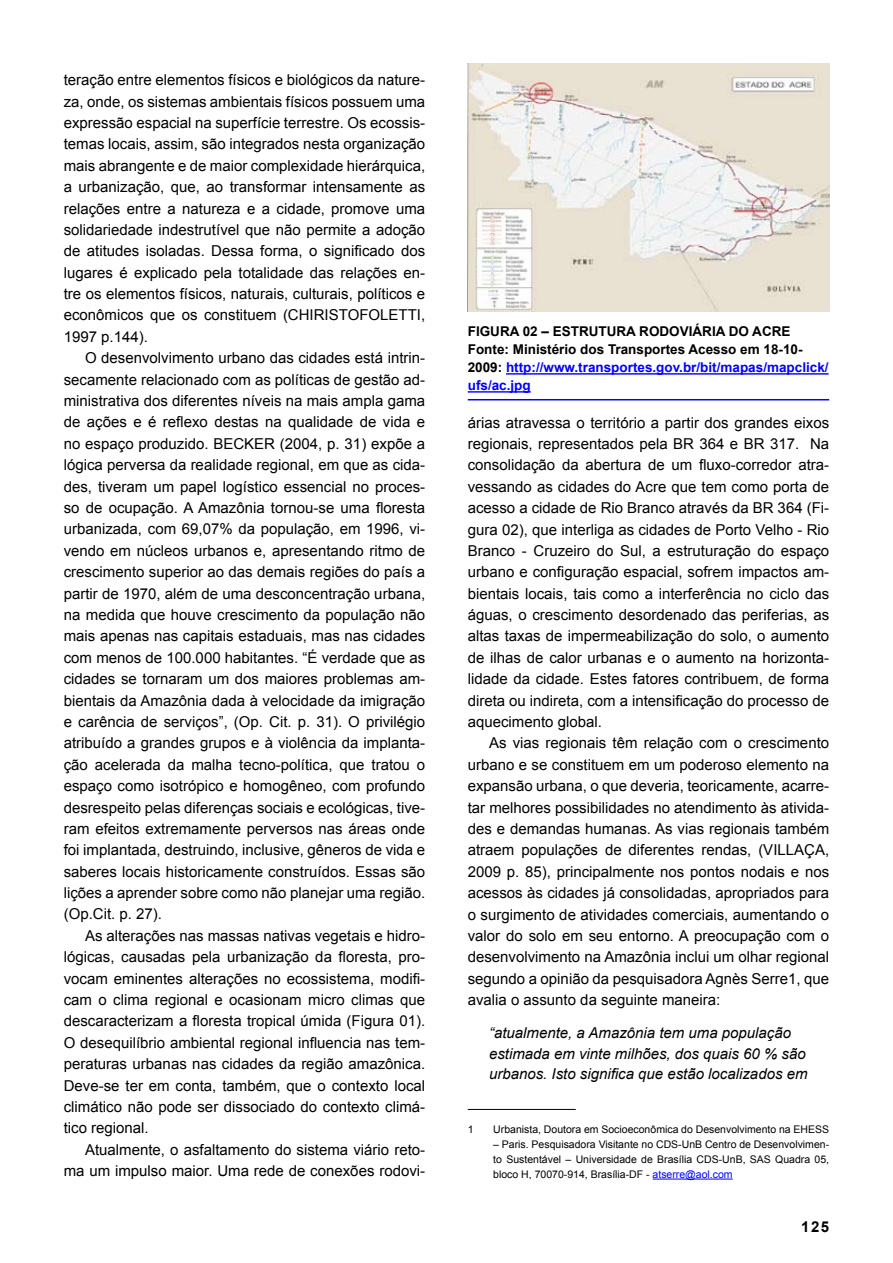
<style>
.page{position:relative;width:893px;height:1263px;background:#fff}
.page>*{position:absolute;margin:0;border:0;box-sizing:border-box;transform-origin:0 0}
.t1{font:15px/21.5px "Arial";color:#000;text-align:justify}
.t2{font:italic 15px/20.4px "Arial";color:#000}
.t3{font:700 15px "Arial";color:#000}
.t4{font:700 13.5px/18px "Arial";color:#000}
.t5{font:10.5px/15px "Arial";color:#000;text-align:justify}
.s1{color:#00f}
</style>
<div class="page">
<hr style="left:468px;top:1109px;width:108px;height:1px;background:#000">
<hr style="left:653px;top:1179px;width:80px;height:1px;background:#00f">
<img style="left:468px;top:64px;width:361px;height:247px">
<hr style="left:506px;top:373px;width:323px;height:2px;background:#00f">
<hr style="left:468px;top:399px;width:361px;height:1px;background:#00f">
<hr style="left:468px;top:391px;width:63px;height:2px;background:#00f">
<p class="t1" style="left:64px;top:69px;width:363px">teração entre elementos físicos e biológicos da nature&shy;za, onde, os sistemas ambientais físicos possuem uma expressão espacial na superfície terrestre. Os ecossis&shy;temas locais, assim, são integrados nesta organização mais abrangente e de maior complexidade hierárquica, a urbanização, que, ao transformar intensamente as relações entre a natureza e a cidade, promove uma solidariedade indestrutível que não permite a adoção de atitudes isoladas. Dessa forma, o significado dos lugares é explicado pela totalidade das relações en&shy;tre os elementos físicos, naturais, culturais, políticos e econômicos que os constituem (CHIRISTOFOLETTI, 1997 p.144).</p>
<p class="t1" style="left:64px;top:347px;width:363px;text-indent:21px">O desenvolvimento urbano das cidades está intrin&shy;secamente relacionado com as políticas de gestão ad&shy;ministrativa dos diferentes níveis na mais ampla gama de ações e é reflexo destas na qualidade de vida e no espaço produzido. BECKER (2004, p. 31) expõe a lógica perversa da realidade regional, em que as cida&shy;des, tiveram um papel logístico essencial no proces&shy;so de ocupação. A Amazônia tornou-se uma floresta urbanizada, com 69,07% da população, em 1996, vi&shy;vendo em núcleos urbanos e, apresentando ritmo de crescimento superior ao das demais regiões do país a partir de 1970, além de uma desconcentração urbana, na medida que houve crescimento da população não mais apenas nas capitais estaduais, mas nas cidades com menos de 100.000 habitantes. “É verdade que as cidades se tornaram um dos maiores problemas am&shy;bientais da Amazônia dada à velocidade da imigração e carência de serviços”, (Op. Cit. p. 31). O privilégio atribuído a grandes grupos e à violência da implanta&shy;ção acelerada da malha tecno-política, que tratou o espaço como isotrópico e homogêneo, com profundo desrespeito pelas diferenças sociais e ecológicas, tive&shy;ram efeitos extremamente perversos nas áreas onde foi implantada, destruindo, inclusive, gêneros de vida e saberes locais historicamente construídos. Essas são lições a aprender sobre como não planejar uma região. (Op.Cit. p. 27).</p>
<p class="t1" style="left:64px;top:925px;width:363px;text-indent:21px">As alterações nas massas nativas vegetais e hidro&shy;lógicas, causadas pela urbanização da floresta, pro&shy;vocam eminentes alterações no ecossistema, modifi&shy;cam o clima regional e ocasionam micro climas que descaracterizam a floresta tropical úmida (Figura 01).<br>O desequilíbrio ambiental regional influencia nas tem&shy;peraturas urbanas nas cidades da região amazônica.<br>Deve-se ter em conta, também, que o contexto local climático não pode ser dissociado do contexto climá&shy;tico regional.</p>
<p class="t1" style="left:64px;top:1139px;width:363px;text-align:right">Atualmente, o asfaltamento do sistema viário reto&shy;ma um impulso maior. Uma rede de conexões rodovi-</p>
<p class="t4" style="left:468px;top:323px;width:362px">FIGURA 02 – ESTRUTURA RODOVIÁRIA DO ACRE Fonte: Ministério dos Transportes Acesso em 18-10- 2009: <span class="s1">http://www.transportes.gov.br/bit/mapas/mapclick/ ufs/ac.jpg</span></p>
<p class="t1" style="left:468px;top:412px;width:363px">árias atravessa o território a partir dos grandes eixos regionais, representados pela BR 364 e BR 317. Na consolidação da abertura de um fluxo-corredor atra&shy;vessando as cidades do Acre que tem como porta de acesso a cidade de Rio Branco através da BR 364 (Fi&shy;gura 02), que interliga as cidades de Porto Velho - Rio Branco - Cruzeiro do Sul, a estruturação do espaço urbano e configuração espacial, sofrem impactos am&shy;bientais locais, tais como a interferência no ciclo das águas, o crescimento desordenado das periferias, as altas taxas de impermeabilização do solo, o aumento de ilhas de calor urbanas e o aumento na horizonta&shy;lidade da cidade. Estes fatores contribuem, de forma direta ou indireta, com a intensificação do processo de aquecimento global.</p>
<p class="t1" style="left:468px;top:733px;width:363px;text-indent:21px">As vias regionais têm relação com o crescimento urbano e se constituem em um poderoso elemento na expansão urbana, o que deveria, teoricamente, acarre&shy;tar melhores possibilidades no atendimento às ativida&shy;des e demandas humanas. As vias regionais também atraem populações de diferentes rendas, (VILLAÇA, 2009 p. 85), principalmente nos pontos nodais e nos acessos às cidades já consolidadas, apropriados para o surgimento de atividades comerciais, aumentando o valor do solo em seu entorno. A preocupação com o desenvolvimento na Amazônia inclui um olhar regional segundo a opinião da pesquisadora Agnès Serre1, que avalia o assunto da seguinte maneira:</p>
<p class="t2" style="left:489px;top:1023px;width:320px">“atualmente, a Amazônia tem uma população estimada em vinte milhões, dos quais 60 % são urbanos. Isto significa que estão localizados em</p>
<p class="t5" style="left:468px;top:1122px;width:7px">1</p>
<p class="t5" style="left:493px;top:1122px;width:337px">Urbanista, Doutora em Socioeconômica do Desenvolvimento na EHESS</p>
<p class="t5" style="left:493px;top:1137px;width:337px">– Paris. Pesquisadora Visitante no CDS-UnB Centro de Desenvolvimen&shy;to Sustentável – Universidade de Brasília CDS-UnB, SAS Quadra 05, bloco H, 70070-914, Brasília-DF - <span class="s1">atserre@aol.com</span></p>
<p class="t3" style="left:801px;top:1217px;width:30px">125</p>
</div>
